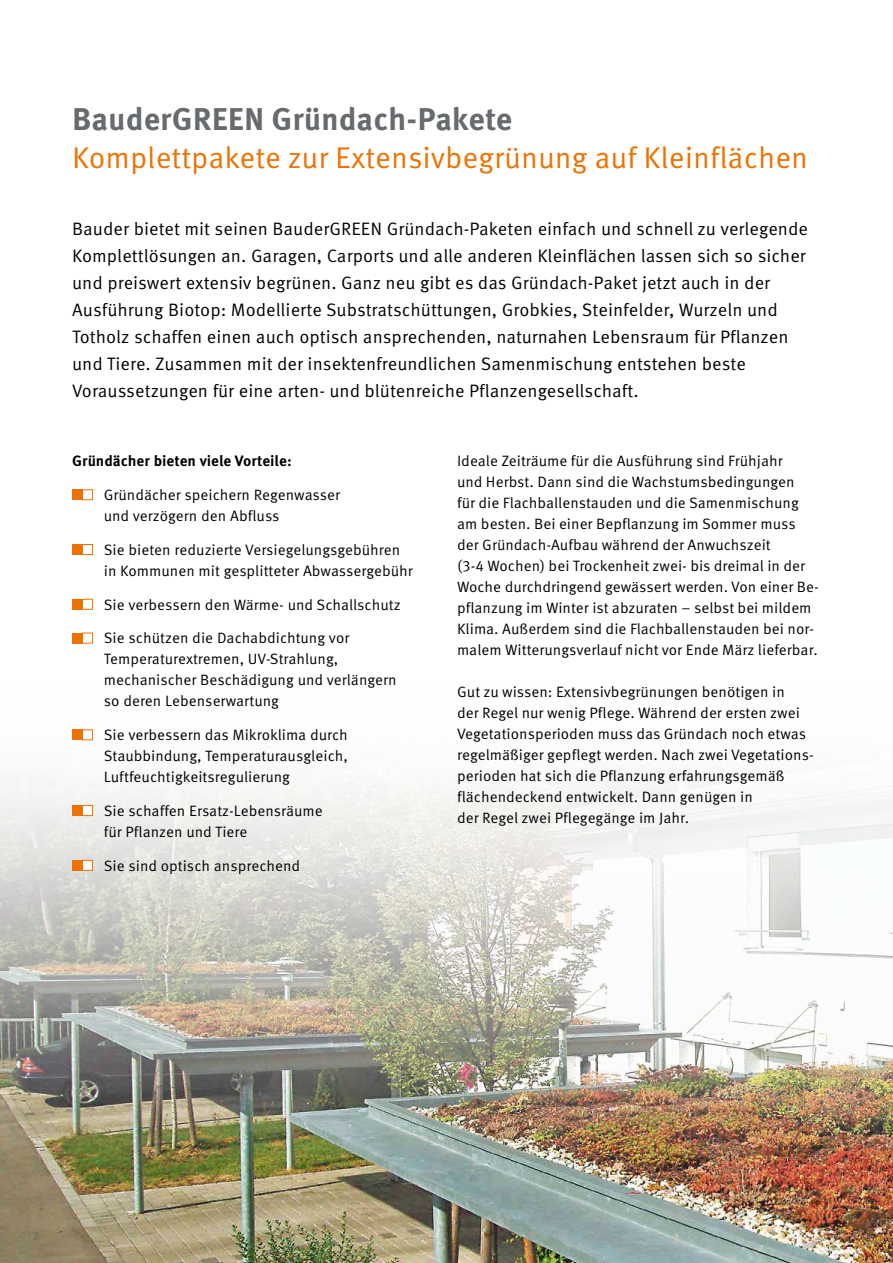
<style>
.page{position:relative;width:893px;height:1263px;background:#fff}
.page>*{position:absolute;margin:0;border:0;box-sizing:border-box;transform-origin:0 0}
.t1{font:700 31.5px "Meta Correspondence Pro";color:#676b6e}
.t2{font:30px "Meta Correspondence Pro";color:#ed7201}
.t3{font:18px/27px "Meta Correspondence Pro";color:#000}
.t4{font:15px/21px "Meta Correspondence Pro";color:#000}
.t5{font:700 15px "Meta Correspondence Pro";color:#000}
.t6{font:12px "Meta Correspondence Pro";color:#676b6e}
</style>
<div class="page">
<img style="left:0;top:729px;width:893px;height:534px">
<div style="left:72px;top:489px;width:10px;height:11px;background:#ed7201"></div>
<svg style="left:82px;top:489px;width:11px;height:11px"></svg>
<div style="left:72px;top:544px;width:10px;height:11px;background:#ed7201"></div>
<svg style="left:82px;top:544px;width:11px;height:11px"></svg>
<div style="left:72px;top:599px;width:10px;height:11px;background:#ed7201"></div>
<svg style="left:82px;top:599px;width:11px;height:11px"></svg>
<div style="left:72px;top:633px;width:10px;height:10px;background:#ed7201"></div>
<svg style="left:82px;top:632px;width:11px;height:12px"></svg>
<div style="left:72px;top:729px;width:10px;height:11px;background:#ed7201"></div>
<svg style="left:82px;top:729px;width:11px;height:11px"></svg>
<div style="left:72px;top:805px;width:10px;height:11px;background:#ed7201"></div>
<svg style="left:82px;top:805px;width:11px;height:11px"></svg>
<div style="left:72px;top:860px;width:10px;height:11px;background:#ed7201"></div>
<svg style="left:82px;top:860px;width:11px;height:11px"></svg>
<h1 class="t1" style="left:72px;top:94px;width:442px">BauderGREEN Gründach-Pakete</h1>
<h2 class="t2" style="left:72px;top:134px;width:737px">Komplettpakete zur Extensivbegrünung auf Kleinflächen</h2>
<p class="t3" style="left:72px;top:214px;width:737px">Bauder bietet mit seinen BauderGREEN Gründach-Paketen einfach und schnell zu verlegende Komplettlösungen an. Garagen, Carports und alle anderen Kleinflächen lassen sich so sicher und preiswert extensiv begrünen. Ganz neu gibt es das Gründach-Paket jetzt auch in der Ausführung Biotop: Modellierte Substratschüttungen, Grobkies, Steinfelder, Wurzeln und Totholz schaffen einen auch optisch ansprechenden, naturnahen Lebensraum für Pflanzen und Tiere. Zusammen mit der insektenfreundlichen Samenmischung entstehen beste Voraussetzungen für eine arten- und blütenreiche Pflanzengesellschaft.</p>
<p class="t5" style="left:72px;top:449px;width:221px">Gründächer bieten viele Vorteile:</p>
<p class="t4" style="left:104px;top:483px;width:238px">Gründächer speichern Regenwasser und verzögern den Abfluss</p>
<p class="t4" style="left:104px;top:538px;width:311px">Sie bieten reduzierte Versiegelungsgebühren in Kommunen mit gesplitteter Abwassergebühr</p>
<p class="t4" style="left:104px;top:593px;width:299px">Sie verbessern den Wärme- und Schallschutz</p>
<p class="t4" style="left:104px;top:627px;width:294px">Sie schützen die Dachabdichtung vor Temperaturextremen, UV-Strahlung, mechanischer Beschädigung und verlängern so deren Lebenserwartung</p>
<p class="t4" style="left:104px;top:723px;width:246px;text-align:justify">Sie verbessern das Mikroklima durch Staubbindung, Temperaturausgleich, Luftfeuchtigkeitsregulierung</p>
<p class="t4" style="left:104px;top:799px;width:221px">Sie schaffen Ersatz-Lebensräume für Pflanzen und Tiere</p>
<p class="t4" style="left:104px;top:854px;width:198px">Sie sind optisch ansprechend</p>
<p class="t4" style="left:457px;top:450px;width:363px">Ideale Zeiträume für die Ausführung sind Frühjahr<br>und Herbst. Dann sind die Wachstumsbedingungen<br>für die Flachballenstauden und die Samenmischung am besten. Bei einer Bepflanzung im Sommer muss der Gründach-Aufbau während der Anwuchszeit<br>(3-4 Wochen) bei Trockenheit zwei- bis dreimal in der Woche durchdringend gewässert werden. Von einer Be&shy;pflanzung im Winter ist abzuraten – selbst bei mildem Klima. Außerdem sind die Flachballenstauden bei nor&shy;malem Witterungsverlauf nicht vor Ende März lieferbar.</p>
<p class="t4" style="left:457px;top:681px;width:356px">Gut zu wissen: Extensivbegrünungen benötigen in<br>der Regel nur wenig Pflege. Während der ersten zwei Vegetationsperioden muss das Gründach noch etwas regelmäßiger gepflegt werden. Nach zwei Vegetations&shy;perioden hat sich die Pflanzung erfahrungsgemäß flächendeckend entwickelt. Dann genügen in<br>der Regel zwei Pflegegänge im Jahr.</p>
<p class="t6" style="left:33px;top:1226px;width:8px">2</p>
</div>
